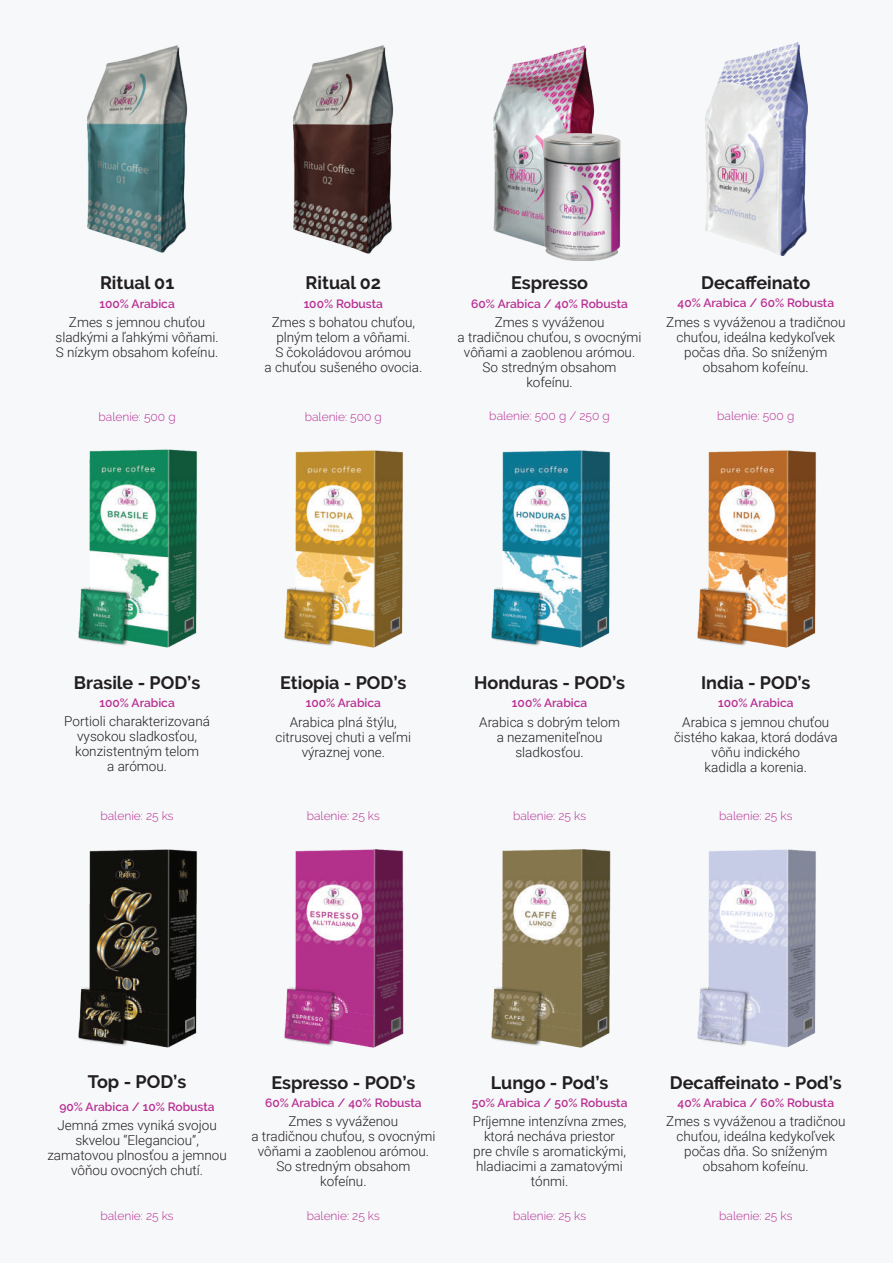
<style>
.page{position:relative;width:893px;height:1263px;background:#f6f8fa}
.page>*{position:absolute;margin:0;border:0;box-sizing:border-box;transform-origin:0 0}
.t1{font:700 18px "Raleway";color:#231f20}
.t2{font:300 13.5px/15px "Roboto";color:#231f20;text-align:center}
.t3{font:600 12px "Raleway";color:#b92d92}
.t4{font:300 12px "Raleway";color:#b92d92}
</style>
<div class="page">
<img style="left:87px;top:45px;width:101px;height:208px">
<img style="left:293px;top:45px;width:101px;height:209px">
<img style="left:493px;top:45px;width:128px;height:201px">
<img style="left:705px;top:43px;width:102px;height:212px">
<img style="left:78px;top:449px;width:119px;height:199px">
<img style="left:284px;top:450px;width:119px;height:198px">
<img style="left:491px;top:450px;width:119px;height:198px">
<img style="left:697px;top:450px;width:119px;height:198px">
<img style="left:78px;top:849px;width:119px;height:199px">
<img style="left:284px;top:849px;width:120px;height:199px">
<img style="left:491px;top:849px;width:120px;height:199px">
<img style="left:697px;top:849px;width:119px;height:199px">
<img style="left:543px;top:133px;width:77px;height:128px">
<h1 class="t1" style="left:100px;top:272px;width:76px">Ritual 01</h1>
<p class="t3" style="left:99px;top:297px;width:77px">100% Arabica</p>
<p class="t2" style="left:56px;top:314px;width:165px">Zmes s jemnou chuťou sladkými a ľahkými vôňami.<br>S nízkym obsahom kofeínu.</p>
<h1 class="t1" style="left:306px;top:273px;width:77px">Ritual 02</h1>
<p class="t3" style="left:304px;top:297px;width:81px">100% Robusta</p>
<p class="t2" style="left:265px;top:315px;width:159px">Zmes s bohatou chuťou, plným telom a vôňami.<br>S čokoládovou arómou<br>a chuťou sušeného ovocia.</p>
<h1 class="t1" style="left:511px;top:273px;width:79px">Espresso</h1>
<p class="t3" style="left:471px;top:297px;width:158px">60% Arabica / 40% Robusta</p>
<p class="t2" style="left:458px;top:315px;width:186px">Zmes s vyváženou<br>a tradičnou chuťou, s ovocnými vôňami a zaoblenou arómou.<br>So stredným obsahom<br>kofeínu.</p>
<h1 class="t1" style="left:701px;top:273px;width:111px">Decaffeinato</h1>
<p class="t3" style="left:678px;top:296px;width:158px">40% Arabica / 60% Robusta</p>
<p class="t2" style="left:666px;top:314px;width:181px">Zmes s vyváženou a tradičnou chuťou, ideálna kedykoľvek počas dňa. So sníženým obsahom kofeínu.</p>
<p class="t4" style="left:99px;top:409px;width:79px">balenie: 500 g</p>
<p class="t4" style="left:305px;top:409px;width:79px">balenie: 500 g</p>
<p class="t4" style="left:489px;top:409px;width:122px">balenie: 500 g / 250 g</p>
<p class="t4" style="left:717px;top:409px;width:79px">balenie: 500 g</p>
<h1 class="t1" style="left:74px;top:672px;width:128px">Brasile - POD’s</h1>
<p class="t3" style="left:99px;top:696px;width:77px">100% Arabica</p>
<p class="t2" style="left:64px;top:713px;width:147px">Portioli charakterizovaná vysokou sladkosťou, konzistentným telom<br>a arómou.</p>
<p class="t4" style="left:101px;top:809px;width:75px">balenie: 25 ks</p>
<h1 class="t1" style="left:280px;top:673px;width:128px">Etiopia - POD’s</h1>
<p class="t3" style="left:306px;top:696px;width:77px">100% Arabica</p>
<p class="t2" style="left:276px;top:714px;width:137px">Arabica plná štýlu, citrusovej chuti a veľmi výraznej vone.</p>
<h1 class="t1" style="left:474px;top:673px;width:152px">Honduras - POD’s</h1>
<p class="t3" style="left:512px;top:696px;width:77px">100% Arabica</p>
<p class="t2" style="left:479px;top:714px;width:142px">Arabica s dobrým telom a nezameniteľnou sladkosťou.</p>
<h1 class="t1" style="left:701px;top:673px;width:111px">India - POD’s</h1>
<p class="t3" style="left:718px;top:696px;width:77px">100% Arabica</p>
<p class="t2" style="left:674px;top:714px;width:165px">Arabica s jemnou chuťou čistého kakaa, ktorá dodáva vôňu indického<br>kadidla a korenia.</p>
<p class="t4" style="left:307px;top:809px;width:75px">balenie: 25 ks</p>
<p class="t4" style="left:513px;top:809px;width:75px">balenie: 25 ks</p>
<p class="t4" style="left:719px;top:809px;width:75px">balenie: 25 ks</p>
<h1 class="t1" style="left:88px;top:1072px;width:100px">Top - POD’s</h1>
<p class="t3" style="left:60px;top:1099px;width:157px">90% Arabica / 10% Robusta</p>
<p class="t2" style="left:47px;top:1117px;width:181px">Jemná zmes vyniká svojou skvelou “Eleganciou”, zamatovou plnosťou a jemnou vôňou ovocných chutí.</p>
<h1 class="t1" style="left:271px;top:1072px;width:146px">Espresso - POD’s</h1>
<p class="t3" style="left:265px;top:1096px;width:158px">60% Arabica / 40% Robusta</p>
<p class="t2" style="left:251px;top:1113px;width:186px">Zmes s vyváženou<br>a tradičnou chuťou, s ovocnými vôňami a zaoblenou arómou.<br>So stredným obsahom<br>kofeínu.</p>
<h1 class="t1" style="left:491px;top:1072px;width:119px">Lungo - Pod’s</h1>
<p class="t3" style="left:472px;top:1096px;width:157px">50% Arabica / 50% Robusta</p>
<p class="t2" style="left:473px;top:1113px;width:155px">Príjemne intenzívna zmes, ktorá necháva priestor<br>pre chvíle s aromatickými, hladiacimi a zamatovými tónmi.</p>
<h1 class="t1" style="left:670px;top:1072px;width:173px">Decaffeinato - Pod’s</h1>
<p class="t3" style="left:678px;top:1096px;width:158px">40% Arabica / 60% Robusta</p>
<p class="t2" style="left:666px;top:1113px;width:181px">Zmes s vyváženou a tradičnou chuťou, ideálna kedykoľvek počas dňa. So sníženým obsahom kofeínu.</p>
<p class="t4" style="left:101px;top:1209px;width:75px">balenie: 25 ks</p>
<p class="t4" style="left:307px;top:1209px;width:75px">balenie: 25 ks</p>
<p class="t4" style="left:513px;top:1209px;width:75px">balenie: 25 ks</p>
<p class="t4" style="left:719px;top:1209px;width:75px">balenie: 25 ks</p>
</div>
